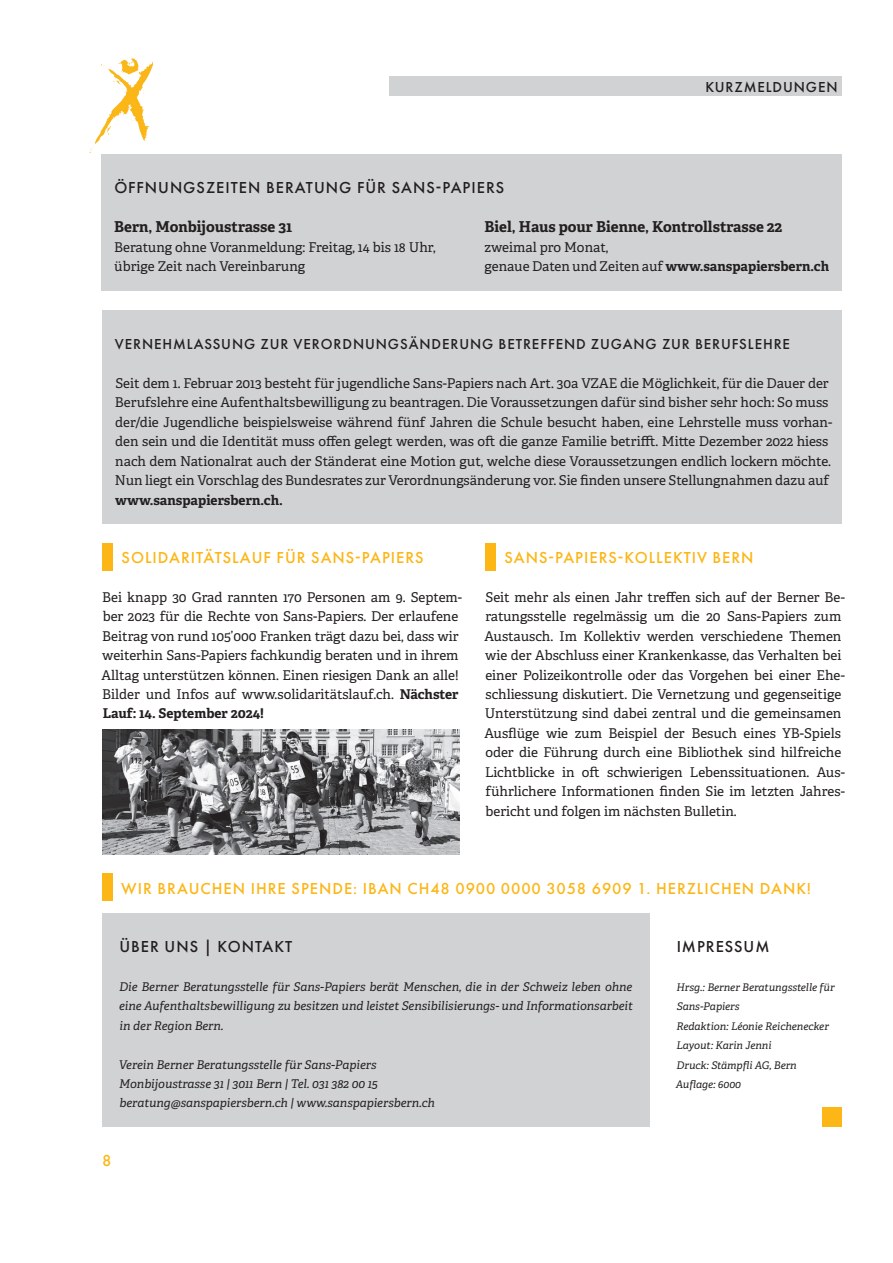
<style>
.page{position:relative;width:893px;height:1263px;background:#fff}
.page>*{position:absolute;margin:0;border:0;box-sizing:border-box;transform-origin:0 0}
.t1{font:500 16.5px "Futura PT";letter-spacing:.06em;color:#fcb615}
.t2{font:500 16.5px "Futura PT";letter-spacing:.06em;color:#231f20}
.t3{font:500 15px "Futura PT";letter-spacing:.06em;color:#231f20}
.t4{font:700 15px "Adelle";color:#231f20}
.t5{font:13.5px/19.5px "Adelle";color:#231f20}
.t6{font:700 13.5px "Adelle";color:#231f20}
.t7{font:italic 12px/19.5px "Adelle";color:#231f20;text-align:justify}
.t8{font:italic 10.5px/19.5px "Adelle";color:#231f20}
.s1{font-weight:700}
</style>
<div class="page">
<img style="left:89px;top:57px;width:64px;height:96px">
<div style="left:822px;top:1107px;width:20px;height:20px;background:#fcb615"></div>
<div style="left:102px;top:873px;width:11px;height:28px;background:#fcb615"></div>
<div style="left:102px;top:543px;width:11px;height:28px;background:#fcb615"></div>
<div style="left:485px;top:543px;width:10px;height:28px;background:#fcb615"></div>
<div style="left:389px;top:77px;width:453px;height:19px;background:#d1d2d4"></div>
<div style="left:102px;top:913px;width:548px;height:214px;background:#d1d2d4"></div>
<div style="left:101px;top:154px;width:741px;height:136px;background:#d1d2d4"></div>
<div style="left:102px;top:310px;width:740px;height:214px;background:#d1d2d4"></div>
<img style="left:102px;top:729px;width:357px;height:126px">
<p class="t3" style="left:705px;top:78px;width:134px">KURZMELDUNGEN</p>
<p class="t2" style="left:114px;top:178px;width:391px">ÖFFNUNGSZEITEN BERATUNG FÜR SANS-PAPIERS</p>
<p class="t4" style="left:114px;top:217px;width:179px">Bern, Monbijoustrasse 31</p>
<p class="t5" style="left:114px;top:237px;width:323px">Beratung ohne Voranmeldung: Freitag, 14 bis 18 Uhr, übrige Zeit nach Vereinbarung</p>
<p class="t4" style="left:484px;top:217px;width:300px">Biel, Haus pour Bienne, Kontrollstrasse 22</p>
<p class="t5" style="left:484px;top:237px;width:346px">zweimal pro Monat,<br>genaue Daten und Zeiten auf <span class="s1">www.sanspapiersbern.ch</span></p>
<p class="t3" style="left:115px;top:335px;width:677px">VERNEHMLASSUNG ZUR VERORDNUNGSÄNDERUNG BETREFFEND ZUGANG ZUR BERUFSLEHRE</p>
<p class="t5" style="left:115px;top:373px;width:719px">Seit dem 1. Februar 2013 besteht für jugendliche Sans-Papiers nach Art. 30a VZAE die Möglichkeit, für die Dauer der Berufslehre eine Aufenthaltsbewilligung zu beantragen. Die Voraussetzungen dafür sind bisher sehr hoch: So muss der/die Jugendliche beispielsweise während fünf Jahren die Schule besucht haben, eine Lehrstelle muss vorhan&shy;den sein und die Identität muss offen gelegt werden, was oft die ganze Familie betrifft. Mitte Dezember 2022 hiess nach dem Nationalrat auch der Ständerat eine Motion gut, welche diese Voraussetzungen endlich lockern möchte.<br>Nun liegt ein Vorschlag des Bundesrates zur Verordnungsänderung vor. Sie finden unsere Stellungnahmen dazu auf</p>
<p class="t6" style="left:115px;top:491px;width:169px">www.sanspapiersbern.ch.</p>
<p class="t1" style="left:122px;top:547px;width:304px">SOLIDARITÄTSLAUF FÜR SANS-PAPIERS</p>
<p class="t5" style="left:102px;top:587px;width:362px">Bei knapp 30 Grad rannten 170 Personen am 9. Septem&shy;ber 2023 für die Rechte von Sans-Papiers. Der erlaufene Beitrag von rund 105’000 Franken trägt dazu bei, dass wir weiterhin Sans-Papiers fachkundig beraten und in ihrem Alltag unterstützen können. Einen riesigen Dank an alle!<br>Bilder und Infos auf www.solidaritätslauf.ch. <span class="s1">Nächster Lauf: 14. September 2024!</span></p>
<p class="t1" style="left:504px;top:547px;width:251px">SANS-PAPIERS-KOLLEKTIV BERN</p>
<p class="t5" style="left:484px;top:587px;width:362px">Seit mehr als einen Jahr treffen sich auf der Berner Be&shy;ratungsstelle regelmässig um die 20 Sans-Papiers zum Austausch. Im Kollektiv werden verschiedene Themen wie der Abschluss einer Krankenkasse, das Verhalten bei einer Polizeikontrolle oder das Vorgehen bei einer Ehe&shy;schliessung diskutiert. Die Vernetzung und gegenseitige Unterstützung sind dabei zentral und die gemeinsamen Ausflüge wie zum Beispiel der Besuch eines YB-Spiels oder die Führung durch eine Bibliothek sind hilfreiche Lichtblicke in oft schwierigen Lebenssituationen. Aus&shy;führlichere Informationen finden Sie im letzten Jahres&shy;bericht und folgen im nächsten Bulletin.</p>
<p class="t1" style="left:121px;top:878px;width:691px">WIR BRAUCHEN IHRE SPENDE: IBAN CH48 0900 0000 3058 6909 1. HERZLICHEN DANK!</p>
<p class="t2" style="left:119px;top:936px;width:174px">ÜBER UNS | KONTAKT</p>
<p class="t7" style="left:119px;top:977px;width:515px">Die Berner Beratungsstelle für Sans-Papiers berät Menschen, die in der Schweiz leben ohne eine Aufenthaltsbewilligung zu besitzen und leistet Sensibilisierungs- und Informationsarbeit in der Region Bern.</p>
<p class="t7" style="left:119px;top:1055px;width:318px;text-align:left">Verein Berner Beratungsstelle für Sans-Papiers<br>Monbijoustrasse 31 | 3011 Bern | Tel. 031 382 00 15 beratung@sanspapiersbern.ch | www.sanspapiersbern.ch</p>
<p class="t1" style="left:102px;top:1150px;width:11px">8</p>
<p class="t2" style="left:677px;top:936px;width:94px">IMPRESSUM</p>
<p class="t8" style="left:676px;top:977px;width:160px">Hrsg.: Berner Beratungsstelle für<br>Sans-Papiers<br>Redaktion: Léonie Reichenecker<br>Layout: Karin Jenni<br>Druck: Stämpfli AG, Bern<br>Auflage: 6000</p>
</div>
